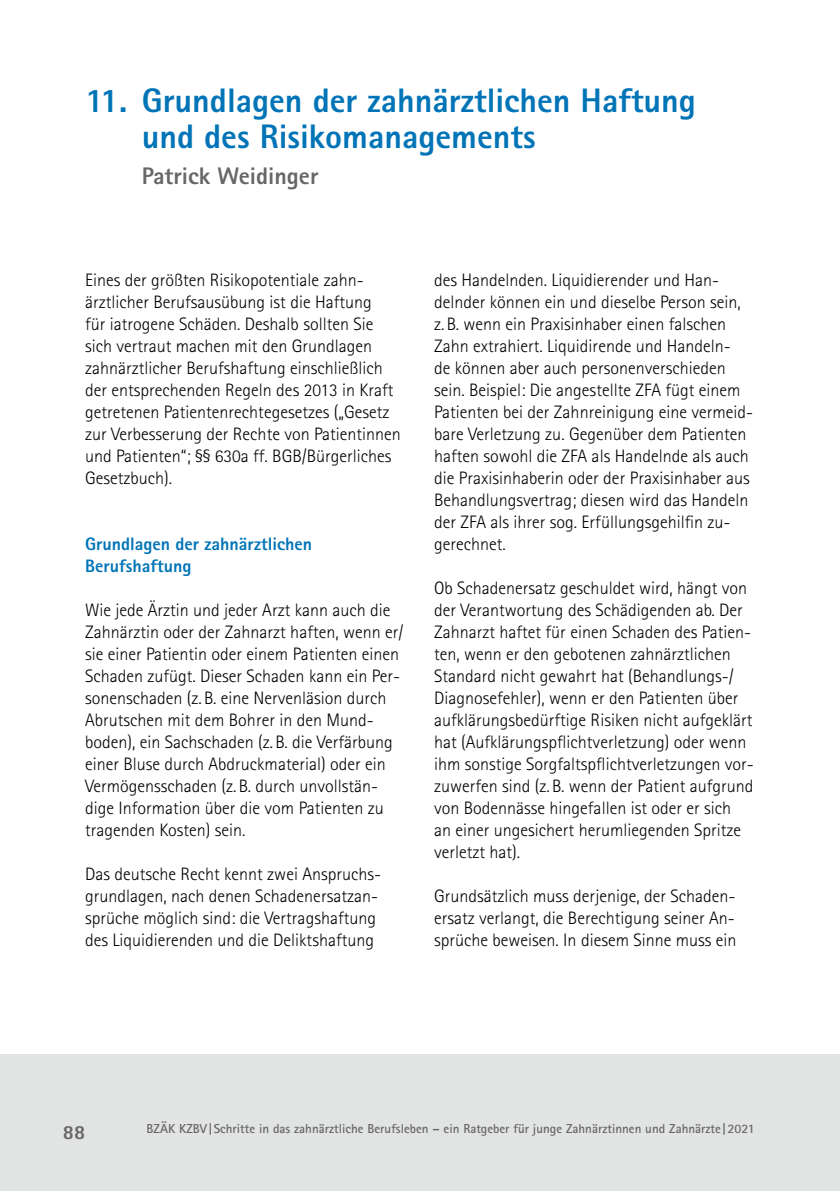
<style>
.page{position:relative;width:840px;height:1191px;background:#fff}
.page>*{position:absolute;margin:0;border:0;box-sizing:border-box;transform-origin:0 0}
.t1{font:800 34px/36px "Rotis Sans Serif";color:#0074b7}
.t2{font:800 24px "Rotis Sans Serif";color:#676767}
.t3{font:800 20px "Rotis Sans Serif";color:#676767}
.t4{font:300 18px/22px "Rotis Sans Serif";color:#000}
.t5{font:800 18px/22px "Rotis Sans Serif";color:#0074b7}
.t6{font:700 13px "Rotis Sans Serif";color:#676767}
</style>
<div class="page">
<div style="left:0;top:1054px;width:839px;height:137px;background:#e2e3e3"></div>
<h1 class="t1" style="left:142px;top:82px;width:555px;text-indent:-57px">11. Grundlagen der zahnärztlichen Haftung und des Risikomanagements</h1>
<h2 class="t2" style="left:142px;top:160px;width:178px">Patrick Weidinger</h2>
<p class="t4" style="left:85px;top:269px;width:317px">Eines der größten Risikopotentiale zahn&shy;ärztlicher Berufsausübung ist die Haftung<br>für iatrogene Schäden. Deshalb sollten Sie sich vertraut machen mit den Grundlagen zahnärztlicher Berufshaftung einschließlich der entsprechenden Regeln des 2013 in Kraft getretenen Patientenrechtegesetzes („Gesetz zur Verbesserung der Rechte von Patientinnen und Patienten“; §§ 630a ff. BGB/Bürgerliches Gesetzbuch).</p>
<p class="t5" style="left:85px;top:532px;width:228px">Grundlagen der zahnärztlichen<br>Berufshaftung</p>
<p class="t4" style="left:85px;top:599px;width:319px">Wie jede Ärztin und jeder Arzt kann auch die Zahnärztin oder der Zahnarzt haften, wenn er/ sie einer Patientin oder einem Patienten einen Schaden zufügt. Dieser Schaden kann ein Per&shy;sonenschaden (z.B. eine Nervenläsion durch Abrutschen mit dem Bohrer in den Mund&shy;boden), ein Sachschaden (z.B. die Verfärbung einer Bluse durch Abdruckmaterial) oder ein Vermögensschaden (z.B. durch unvollstän&shy;dige Information über die vom Patienten zu tragenden Kosten) sein.</p>
<p class="t4" style="left:85px;top:863px;width:297px">Das deutsche Recht kennt zwei Anspruchs&shy;grundlagen, nach denen Schadenersatzan&shy;sprüche möglich sind: die Vertragshaftung des Liquidierenden und die Deliktshaftung</p>
<p class="t4" style="left:434px;top:269px;width:320px">des Handelnden. Liquidierender und Han&shy;delnder können ein und dieselbe Person sein, z.B. wenn ein Praxisinhaber einen falschen Zahn extrahiert. Liquidirende und Handeln-<br>de können aber auch personenverschieden sein. Beispiel: Die angestellte ZFA fügt einem Patienten bei der Zahnreinigung eine vermeid&shy;bare Verletzung zu. Gegenüber dem Patienten haften sowohl die ZFA als Handelnde als auch die Praxisinhaberin oder der Praxisinhaber aus Behandlungsvertrag; diesen wird das Handeln der ZFA als ihrer sog. Erfüllungsgehilfin zu&shy;gerechnet.</p>
<p class="t4" style="left:434px;top:577px;width:321px">Ob Schadenersatz geschuldet wird, hängt von der Verantwortung des Schädigenden ab. Der Zahnarzt haftet für einen Schaden des Patien&shy;ten, wenn er den gebotenen zahnärztlichen Standard nicht gewahrt hat (Behandlungs-/ Diagnosefehler), wenn er den Patienten über aufklärungsbedürftige Risiken nicht aufgeklärt hat (Aufklärungspflichtverletzung) oder wenn ihm sonstige Sorgfaltspflichtverletzungen vor&shy;zuwerfen sind (z.B. wenn der Patient aufgrund von Bodennässe hingefallen ist oder er sich<br>an einer ungesichert herumliegenden Spritze verletzt hat).</p>
<p class="t4" style="left:434px;top:885px;width:303px;text-align:justify">Grundsätzlich muss derjenige, der Schaden&shy;ersatz verlangt, die Berechtigung seiner An&shy;sprüche beweisen. In diesem Sinne muss ein</p>
<p class="t3" style="left:63px;top:1119px;width:24px">88</p>
<p class="t6" style="left:146px;top:1120px;width:609px">BZÄK KZBV| Schritte in das zahnärztliche Berufsleben – ein Ratgeber für junge Zahnärztinnen und Zahnärzte |2021</p>
</div>
